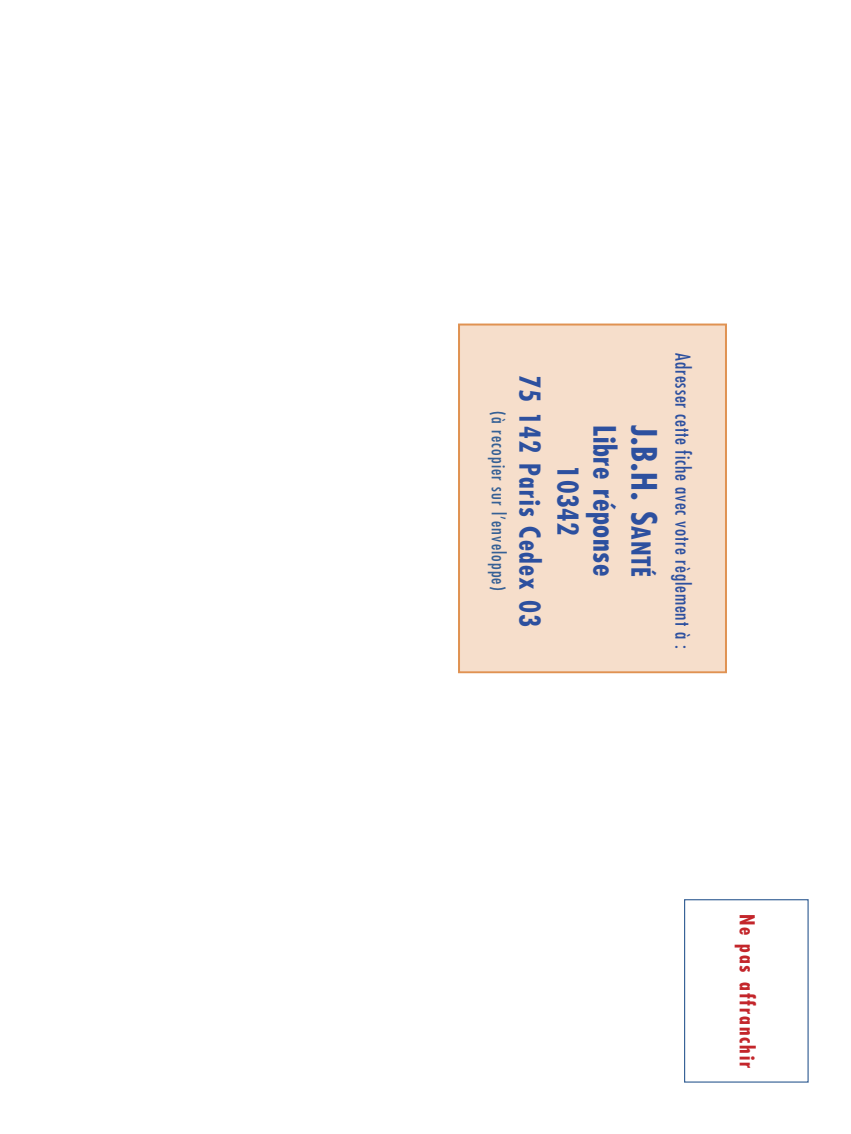
<style>
.page{position:relative;width:851px;height:1134px;background:#fff}
.page>*{position:absolute;margin:0;border:0;box-sizing:border-box;transform-origin:0 0}
.t1{font:700 condensed 34px "Futura Std";color:#2d509f}
.t2{font:700 condensed 30px "Futura Std";letter-spacing:.02em;color:#2d509f}
.t3{font:700 condensed 28px/38px "Futura Std";letter-spacing:.05em;color:#2d509f;text-align:center}
.t4{font:condensed 20px "Futura Std";letter-spacing:.04em;color:#2d509f;scale:.95 1}
.t5{font:700 condensed 20px "Futura Std";letter-spacing:.095em;color:#c3262b}
.t6{font:condensed 18.4px "Futura Std";letter-spacing:.065em;color:#356095;scale:.95 1}
.s1{font-size:25.6px}
</style>
<div class="page">
<div style="left:460px;top:325px;width:264px;height:346px;background:#f6decb"></div>
<div style="left:458px;top:323px;width:268px;height:350px;border:2px solid #e09252"></div>
<div style="left:684px;top:899px;width:124px;height:184px;border:1px solid #356095"></div>
<p class="t6" style="left:507px;top:411px;width:190px;rotate:90deg">(à recopier sur l’enveloppe)</p>
<h3 class="t3" style="left:584px;top:375px;width:254px;rotate:90deg">10342<br>75 142 Paris Cedex 03</h3>
<h2 class="t2" style="left:617px;top:425px;width:153px;rotate:90deg">Libre réponse</h2>
<h1 class="t1" style="left:658px;top:425px;width:154px;rotate:90deg">J.B.H. S<span class="s1">ANTÉ</span></h1>
<p class="t4" style="left:692px;top:353px;width:312px;rotate:90deg">Adresser cette fiche avec votre règlement à :</p>
<p class="t5" style="left:755px;top:914px;width:156px;rotate:90deg">Ne pas affranchir</p>
</div>
